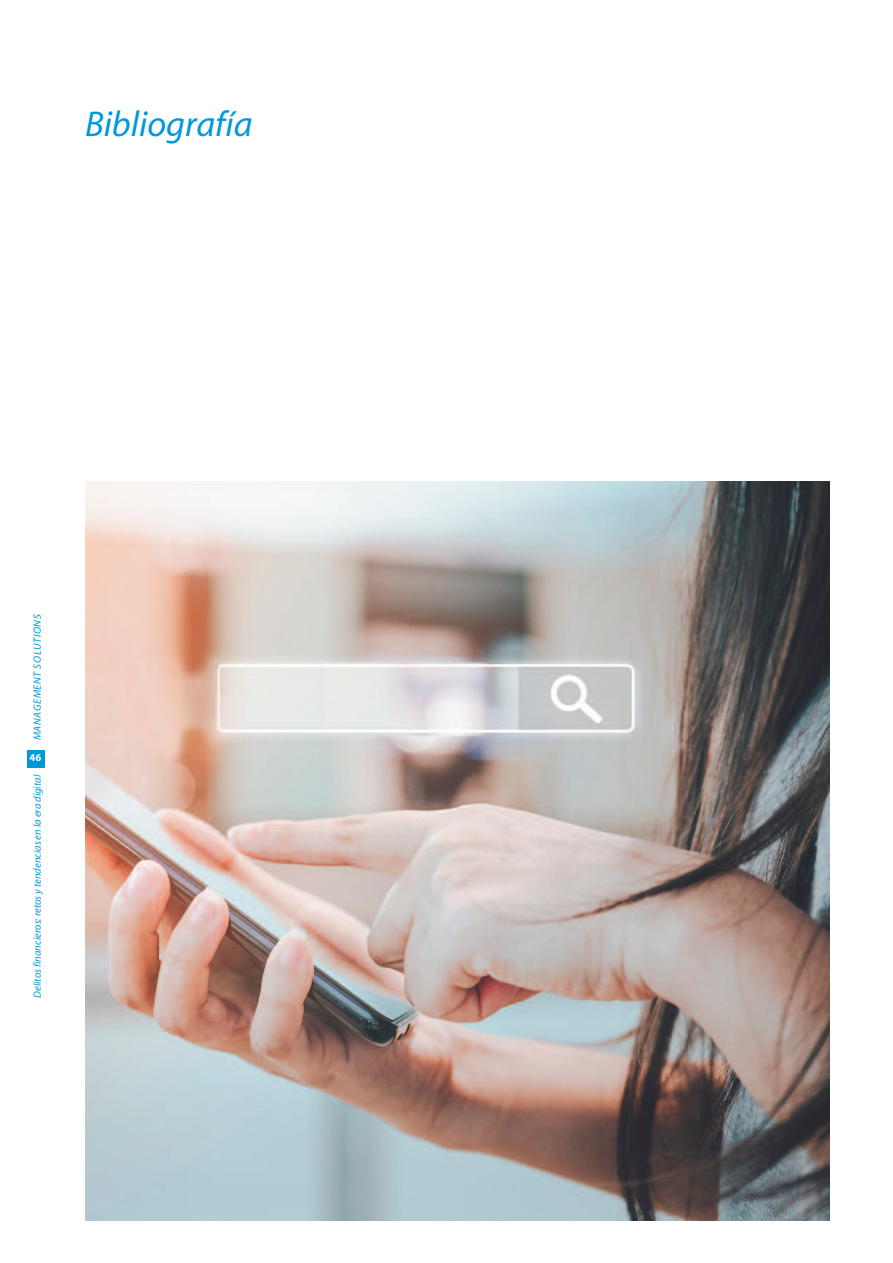
<style>
.page{position:relative;width:893px;height:1263px;background:#fff}
.page>*{position:absolute;margin:0;border:0;box-sizing:border-box;transform-origin:0 0}
.t1{font:italic 36px "Myriad";color:#0099d8}
.t2{font:italic 10.5px "Myriad";color:#0099d8}
.t3{font:italic 10.5px "Myriad";letter-spacing:.06em;color:#0099d8}
.t4{font:700 10.5px "Myriad";color:#fff}
</style>
<div class="page">
<div style="left:27px;top:750px;width:17px;height:17px;background:#0099d8"></div>
<img style="left:85px;top:481px;width:744px;height:739px">
<h1 class="t1" style="left:85px;top:106px;width:169px">Bibliografía</h1>
<p class="t3" style="left:32px;top:740px;width:127px;rotate:-90deg">MANAGEMENT SOLUTIONS</p>
<p class="t2" style="left:32px;top:998px;width:225px;rotate:-90deg">Delitos financieros: retos y tendencias en la era digital</p>
<p class="t4" style="left:30px;top:752px;width:13px">46</p>
</div>
